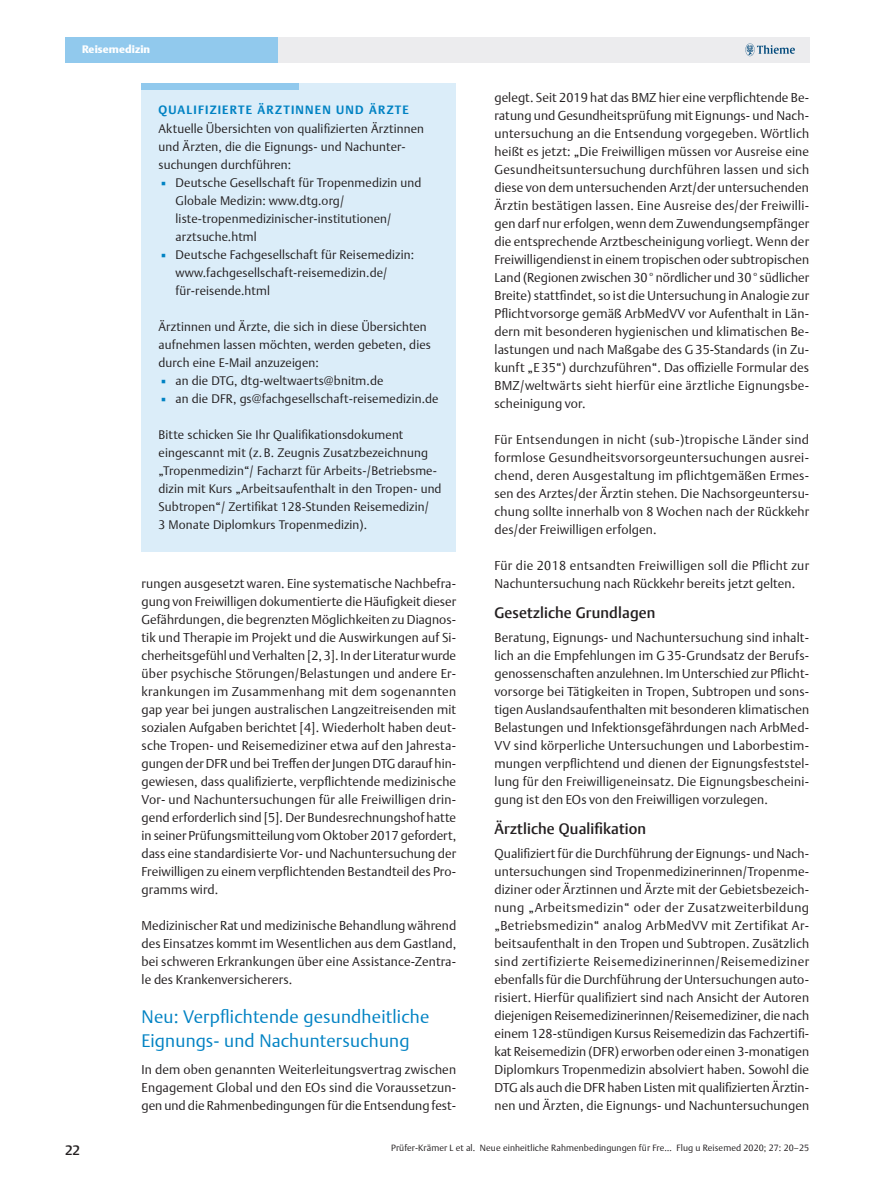
<style>
.page{position:relative;width:893px;height:1191px;background:#fff}
.page>*{position:absolute;margin:0;border:0;box-sizing:border-box;transform-origin:0 0}
.t1{font:300 18px/24px "Thieme Argo 2011";letter-spacing:.01em;color:#0082c3}
.t2{font:500 15px "Thieme Argo 2011";letter-spacing:.01em;color:#231f20}
.t3{font:500 13.5px "Thieme Argo 2011";color:#231f20}
.t4{font:300 12.75px/18px "Thieme Argo 2011";letter-spacing:.01em;color:#231f20;text-align:justify}
.t5{font:300 12.3px/18px "Thieme Argo 2011";letter-spacing:.01em;color:#231f20}
.t6{font:700 12px "Thieme Argo 2011";letter-spacing:.1em;color:#0082c3}
.t7{font:900 10.8px "Thieme Argo 2011";letter-spacing:.01em;color:#fff}
.t8{font:300 9px "Thieme Argo 2011";letter-spacing:.01em;color:#231f20}
.s1{color:#0082c3}
</style>
<div class="page">
<div style="left:65px;top:37px;width:744px;height:26px;background:#ececee"></div>
<div style="left:65px;top:37px;width:213px;height:26px;background:#91c9ed"></div>
<svg style="left:745px;top:43px;width:50px;height:13px"></svg>
<div style="left:142px;top:84px;width:314px;height:468px;background:#dbedf9"></div>
<div style="left:142px;top:84px;width:157px;height:6px;background:#91c9ed"></div>
<p class="t7" style="left:82px;top:42px;width:70px">Reisemedizin</p>
<p class="t6" style="left:159px;top:101px;width:252px">QUALIFIZIERTE ÄRZTINNEN UND ÄRZTE</p>
<p class="t5" style="left:159px;top:120px;width:267px">Aktuelle Übersichten von qualifizierten Ärztinnen und Ärzten, die die Eignungs- und Nachunter&shy;suchungen durchführen:</p>
<p class="t5" style="left:176px;top:174px;width:247px;text-indent:-17px"><span class="s1">▪</span> Deutsche Gesellschaft für Tropenmedizin und Globale Medizin: www.dtg.org/ liste-tropenmedizinischer-institutionen/ arztsuche.html</p>
<p class="t5" style="left:176px;top:246px;width:240px;text-indent:-17px"><span class="s1">▪</span> Deutsche Fachgesellschaft für Reisemedizin: www.fachgesellschaft-reisemedizin.de/ für-reisende.html</p>
<p class="t5" style="left:159px;top:318px;width:274px">Ärztinnen und Ärzte, die sich in diese Übersichten aufnehmen lassen möchten, werden gebeten, dies durch eine E-Mail anzuzeigen:</p>
<p class="t5" style="left:159px;top:372px;width:226px"><span class="s1">▪</span> an die DTG, dtg-weltwaerts@bnitm.de</p>
<p class="t5" style="left:159px;top:390px;width:282px"><span class="s1">▪</span> an die DFR, gs@fachgesellschaft-reisemedizin.de</p>
<p class="t5" style="left:159px;top:426px;width:285px">Bitte schicken Sie Ihr Qualifikationsdokument eingescannt mit (z. B. Zeugnis Zusatzbezeichnung „Tropenmedizin“/ Facharzt für Arbeits-/Betriebsme&shy;dizin mit Kurs „Arbeitsaufenthalt in den Tropen- und Subtropen“/ Zertifikat 128-Stunden Reisemedizin/<br>3 Monate Diplomkurs Tropenmedizin).</p>
<p class="t4" style="left:142px;top:574px;width:316px">rungen ausgesetzt waren. Eine systematische Nachbefra&shy;gung von Freiwilligen dokumentierte die Häufigkeit dieser Gefährdungen, die begrenzten Möglichkeiten zu Diagnos&shy;tik und Therapie im Projekt und die Auswirkungen auf Si&shy;cherheitsgefühl und Verhalten [2,3]. In der Literatur wurde über psychische Störungen/Belastungen und andere Er&shy;krankungen im Zusammenhang mit dem sogenannten gap year bei jungen australischen Langzeitreisenden mit sozialen Aufgaben berichtet [4]. Wiederholt haben deut&shy;sche Tropen- und Reisemediziner etwa auf den Jahresta&shy;gungen der DFR und bei Treffen der Jungen DTG darauf hin&shy;gewiesen, dass qualifizierte, verpflichtende medizinische Vor- und Nachuntersuchungen für alle Freiwilligen drin&shy;gend erforderlich sind [5]. Der Bundesrechnungshof hatte in seiner Prüfungsmitteilung vom Oktober 2017 gefordert, dass eine standardisierte Vor- und Nachuntersuchung der Freiwilligen zu einem verpflichtenden Bestandteil des Pro&shy;gramms wird.</p>
<p class="t4" style="left:142px;top:916px;width:316px">Medizinischer Rat und medizinische Behandlung während des Einsatzes kommt im Wesentlichen aus dem Gastland, bei schweren Erkrankungen über eine Assistance-Zentra&shy;le des Krankenversicherers.</p>
<p class="t1" style="left:142px;top:1004px;width:289px">Neu: Verpflichtende gesundheitliche<br>Eignungs- und Nachuntersuchung</p>
<p class="t4" style="left:142px;top:1060px;width:316px">In dem oben genannten Weiterleitungsvertrag zwischen Engagement Global und den EOs sind die Voraussetzun&shy;gen und die Rahmenbedingungen für die Entsendung fest-</p>
<p class="t4" style="left:494px;top:88px;width:316px">gelegt. Seit 2019 hat das BMZ hier eine verpflichtende Be&shy;ratung und Gesundheitsprüfung mit Eignungs- und Nach&shy;untersuchung an die Entsendung vorgegeben. Wörtlich heißt es jetzt: „Die Freiwilligen müssen vor Ausreise eine Gesundheitsuntersuchung durchführen lassen und sich diese von dem untersuchenden Arzt/der untersuchenden Ärztin bestätigen lassen. Eine Ausreise des/der Freiwilli&shy;gen darf nur erfolgen, wenn dem Zuwendungsempfänger die entsprechende Arztbescheinigung vorliegt. Wenn der Freiwilligendienst in einem tropischen oder subtropischen Land (Regionen zwischen 30° nördlicher und 30° südlicher Breite) stattfindet, so ist die Untersuchung in Analogie zur Pflichtvorsorge gemäß ArbMedVV vor Aufenthalt in Län&shy;dern mit besonderen hygienischen und klimatischen Be&shy;lastungen und nach Maßgabe des G35-Standards (in Zu&shy;kunft „E 35“) durchzuführen“. Das offizielle Formular des BMZ/weltwärts sieht hierfür eine ärztliche Eignungsbe&shy;scheinigung vor.</p>
<p class="t4" style="left:494px;top:430px;width:316px">Für Entsendungen in nicht (sub-)tropische Länder sind formlose Gesundheitsvorsorgeuntersuchungen ausrei&shy;chend, deren Ausgestaltung im pflichtgemäßen Ermes&shy;sen des Arztes/der Ärztin stehen. Die Nachsorgeuntersu&shy;chung sollte innerhalb von 8 Wochen nach der Rückkehr des/der Freiwilligen erfolgen.</p>
<p class="t4" style="left:494px;top:556px;width:316px">Für die 2018 entsandten Freiwilligen soll die Pflicht zur<br>Nachuntersuchung nach Rückkehr bereits jetzt gelten.</p>
<p class="t2" style="left:494px;top:603px;width:163px">Gesetzliche Grundlagen</p>
<p class="t4" style="left:494px;top:628px;width:316px">Beratung, Eignungs- und Nachuntersuchung sind inhalt&shy;lich an die Empfehlungen im G35-Grundsatz der Berufs&shy;genossenschaften anzulehnen. Im Unterschied zur Pflicht&shy;vorsorge bei Tätigkeiten in Tropen, Subtropen und sons&shy;tigen Auslandsaufenthalten mit besonderen klimatischen Belastungen und Infektionsgefährdungen nach ArbMed-VV sind körperliche Untersuchungen und Laborbestim&shy;mungen verpflichtend und dienen der Eignungsfeststel&shy;lung für den Freiwilligeneinsatz. Die Eignungsbescheini&shy;gung ist den EOs von den Freiwilligen vorzulegen.</p>
<p class="t2" style="left:494px;top:819px;width:153px">Ärztliche Qualifikation</p>
<p class="t4" style="left:494px;top:844px;width:316px">Qualifiziert für die Durchführung der Eignungs- und Nach&shy;untersuchungen sind Tropenmedizinerinnen/Tropenme&shy;diziner oder Ärztinnen und Ärzte mit der Gebietsbezeich&shy;nung „Arbeitsmedizin“ oder der Zusatzweiterbildung „Betriebsmedizin“ analog ArbMedVV mit Zertifikat Ar&shy;beitsaufenthalt in den Tropen und Subtropen. Zusätzlich sind zertifizierte Reisemedizinerinnen/Reisemediziner ebenfalls für die Durchführung der Untersuchungen auto&shy;risiert. Hierfür qualifiziert sind nach Ansicht der Autoren diejenigen Reisemedizinerinnen/Reisemediziner, die nach einem 128-stündigen Kursus Reisemedizin das Fachzertifi&shy;kat Reisemedizin (DFR) erworben oder einen 3-monatigen Diplomkurs Tropenmedizin absolviert haben. Sowohl die DTG als auch die DFR haben Listen mit qualifizierten Ärztin&shy;nen und Ärzten, die Eignungs- und Nachuntersuchungen</p>
<p class="t3" style="left:65px;top:1141px;width:17px">22</p>
<p class="t8" style="left:391px;top:1142px;width:419px">Prüfer-Krämer L et al. Neue einheitliche Rahmenbedingungen für Fre… Flug u Reisemed 2020; 27: 20–25</p>
</div>
